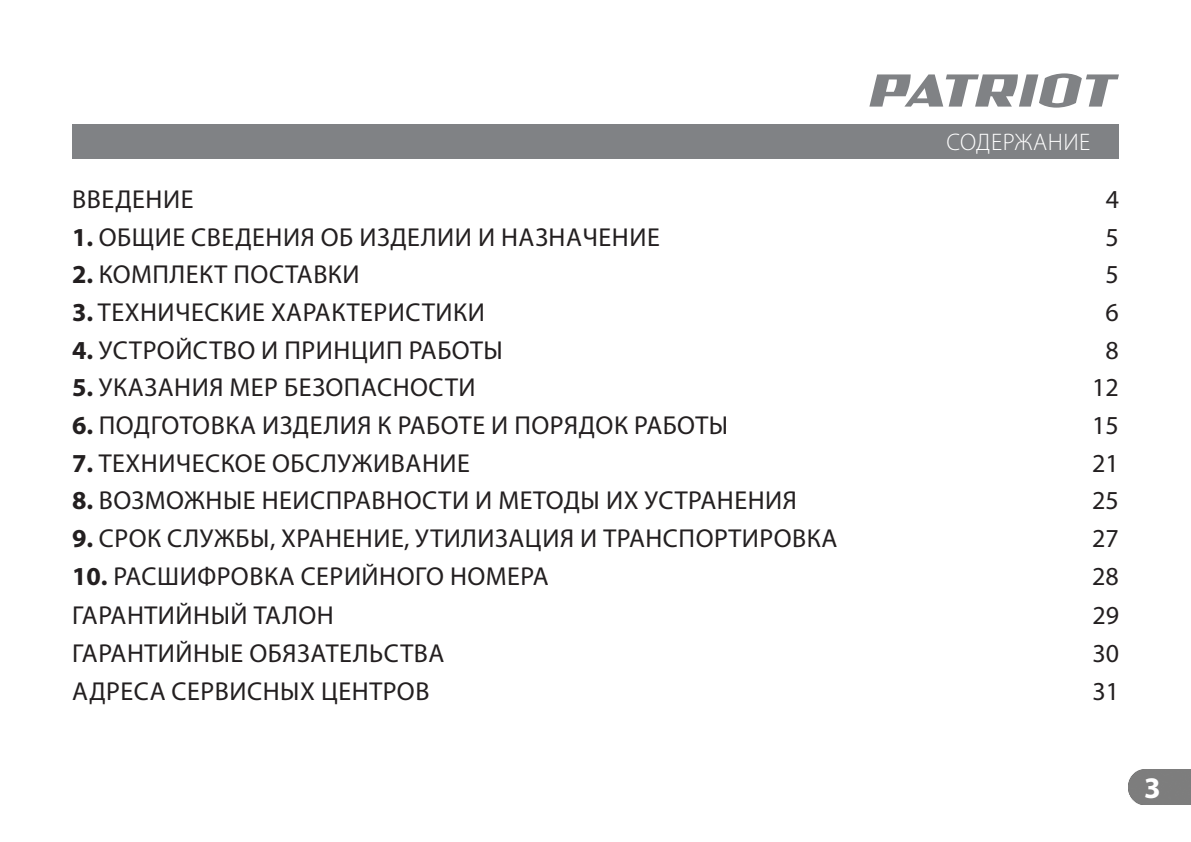
<style>
.page{position:relative;width:1191px;height:842px;background:#fff}
.page>*{position:absolute;margin:0;border:0;box-sizing:border-box;transform-origin:0 0}
.t1{font:700 30px "Myriad Pro";color:#fff}
.t2{font:26px "Myriad Pro";letter-spacing:.02em;color:#231f20}
.t3{font:300 24px "Myriad Pro";letter-spacing:.02em;color:#fff}
.s1{font-weight:700}
</style>
<div class="page">
<div style="left:72px;top:124px;width:1047px;height:34px;background:#808285"></div>
<div style="left:1128px;top:770px;width:63px;height:35px;background:#7d7d7d"></div>
<svg style="left:869px;top:73px;width:250px;height:35px"></svg>
<p class="t3" style="left:946px;top:131px;width:145px">СОДЕРЖАНИЕ</p>
<p class="t2" style="left:72px;top:187px;width:123px">ВВЕДЕНИЕ</p>
<p class="t2" style="left:1105px;top:187px;width:15px">4</p>
<p class="t2" style="left:72px;top:224px;width:589px"><span class="s1">1.</span> ОБЩИЕ СВЕДЕНИЯ ОБ ИЗДЕЛИИ И НАЗНАЧЕНИЕ</p>
<p class="t2" style="left:1105px;top:224px;width:15px">5</p>
<p class="t2" style="left:72px;top:262px;width:289px"><span class="s1">2.</span> КОМПЛЕКТ ПОСТАВКИ</p>
<p class="t2" style="left:1105px;top:262px;width:15px">5</p>
<p class="t2" style="left:72px;top:300px;width:414px"><span class="s1">3.</span> ТЕХНИЧЕСКИЕ ХАРАКТЕРИСТИКИ</p>
<p class="t2" style="left:1105px;top:300px;width:15px">6</p>
<p class="t2" style="left:72px;top:337px;width:432px"><span class="s1">4.</span> УСТРОЙСТВО И ПРИНЦИП РАБОТЫ</p>
<p class="t2" style="left:1105px;top:337px;width:15px">8</p>
<p class="t2" style="left:72px;top:375px;width:405px"><span class="s1">5.</span> УКАЗАНИЯ МЕР БЕЗОПАСНОСТИ</p>
<p class="t2" style="left:1092px;top:375px;width:28px">12</p>
<p class="t2" style="left:72px;top:413px;width:658px"><span class="s1">6.</span> ПОДГОТОВКА ИЗДЕЛИЯ К РАБОТЕ И ПОРЯДОК РАБОТЫ</p>
<p class="t2" style="left:1092px;top:413px;width:28px">15</p>
<p class="t2" style="left:72px;top:451px;width:399px"><span class="s1">7.</span> ТЕХНИЧЕСКОЕ ОБСЛУЖИВАНИЕ</p>
<p class="t2" style="left:1092px;top:451px;width:28px">21</p>
<p class="t2" style="left:72px;top:488px;width:726px"><span class="s1">8.</span> ВОЗМОЖНЫЕ НЕИСПРАВНОСТИ И МЕТОДЫ ИХ УСТРАНЕНИЯ</p>
<p class="t2" style="left:1092px;top:488px;width:28px">25</p>
<p class="t2" style="left:72px;top:526px;width:767px"><span class="s1">9.</span> СРОК СЛУЖБЫ, ХРАНЕНИЕ, УТИЛИЗАЦИЯ И ТРАНСПОРТИРОВКА</p>
<p class="t2" style="left:1092px;top:526px;width:28px">27</p>
<p class="t2" style="left:72px;top:564px;width:478px"><span class="s1">10.</span> РАСШИФРОВКА СЕРИЙНОГО НОМЕРА</p>
<p class="t2" style="left:1092px;top:564px;width:28px">28</p>
<p class="t2" style="left:72px;top:603px;width:263px">ГАРАНТИЙНЫЙ ТАЛОН</p>
<p class="t2" style="left:1092px;top:603px;width:28px">29</p>
<p class="t2" style="left:72px;top:641px;width:373px">ГАРАНТИЙНЫЕ ОБЯЗАТЕЛЬСТВА</p>
<p class="t2" style="left:1092px;top:641px;width:28px">30</p>
<p class="t2" style="left:72px;top:678px;width:359px">АДРЕСА СЕРВИСНЫХ ЦЕНТРОВ</p>
<p class="t2" style="left:1092px;top:678px;width:28px">31</p>
<p class="t1" style="left:1144px;top:773px;width:18px">3</p>
</div>
